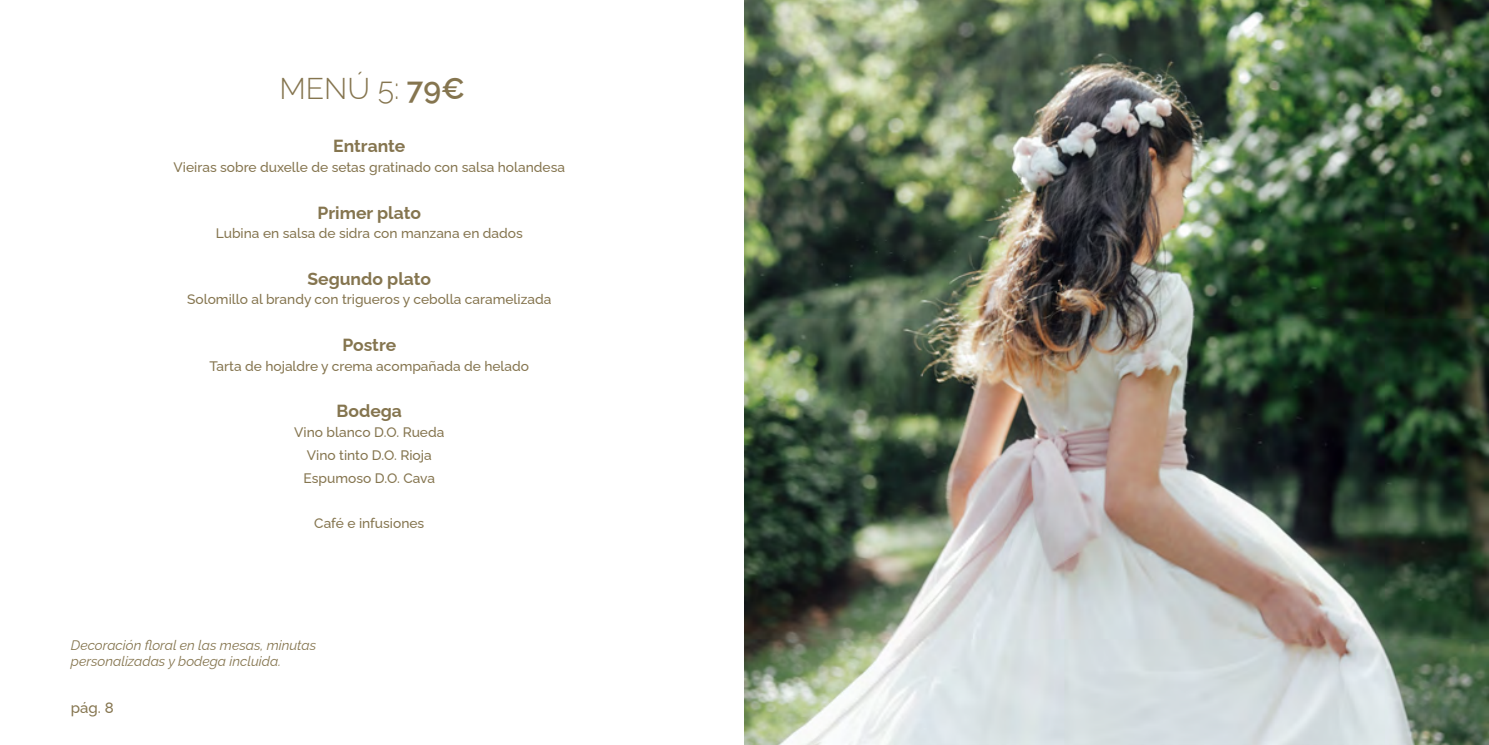
<style>
.page{position:relative;width:1489px;height:745px;background:#fff}
.page>*{position:absolute;margin:0;border:0;box-sizing:border-box;transform-origin:0 0}
.t1{font:300 30px "Raleway";color:#85754f}
.t2{font:700 17.5px "Raleway";color:#85754f}
.t3{font:500 15px "Raleway";color:#85754f}
.t4{font:500 13.75px/22.9px "Raleway";color:#85754f;text-align:center}
.t5{font:italic 13.75px/15.9px "Raleway";color:#85754f}
.s1{font-weight:600}
</style>
<div class="page">
<img style="left:744px;top:0;width:744px;height:744px">
<h1 class="t1" style="left:279px;top:65px;width:187px">MENÚ 5: <span class="s1">79€</span></h1>
<p class="t2" style="left:333px;top:132px;width:74px">Entrante</p>
<p class="t4" style="left:173px;top:154px;width:393px">Vieiras sobre duxelle de setas gratinado con salsa holandesa</p>
<p class="t2" style="left:317px;top:198px;width:105px">Primer plato</p>
<p class="t4" style="left:216px;top:220px;width:308px">Lubina en salsa de sidra con manzana en dados</p>
<p class="t2" style="left:307px;top:264px;width:125px">Segundo plato</p>
<p class="t4" style="left:187px;top:286px;width:366px">Solomillo al brandy con trigueros y cebolla caramelizada</p>
<p class="t2" style="left:342px;top:331px;width:55px">Postre</p>
<p class="t4" style="left:209px;top:352px;width:321px">Tarta de hojaldre y crema acompañada de helado</p>
<p class="t2" style="left:336px;top:397px;width:67px">Bodega</p>
<p class="t4" style="left:294px;top:418px;width:152px">Vino blanco D.O. Rueda<br>Vino tinto D.O. Rioja<br>Espumoso D.O. Cava</p>
<p class="t4" style="left:314px;top:510px;width:111px">Café e infusiones</p>
<p class="t5" style="left:71px;top:635px;width:247px">Decoración floral en las mesas, minutas personalizadas y bodega incluida.</p>
<p class="t3" style="left:71px;top:695px;width:44px">pág. 8</p>
</div>
